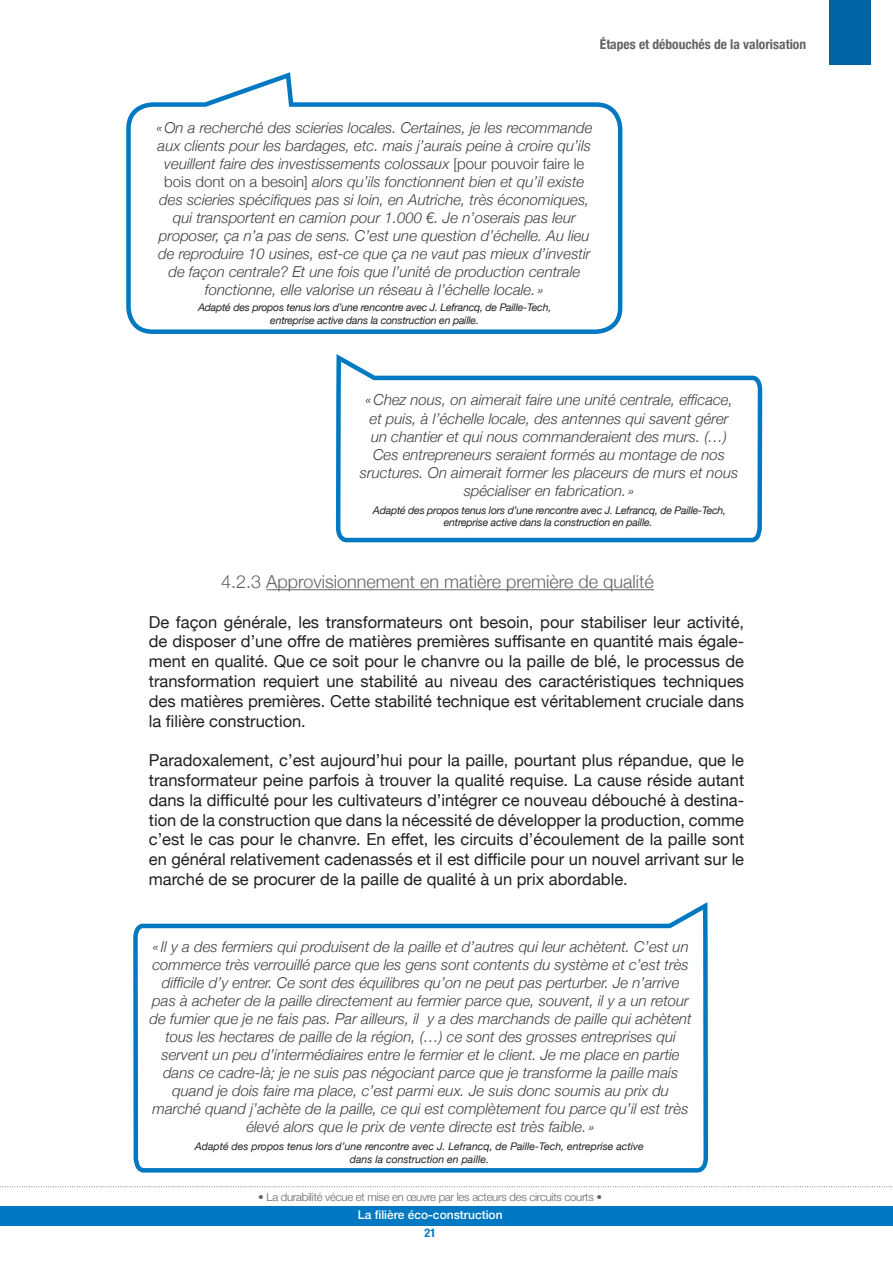
<style>
.page{position:relative;width:893px;height:1263px;background:#fff}
.page>*{position:absolute;margin:0;border:0;box-sizing:border-box;transform-origin:0 0}
.t1{font:300 18px "Helvetica Neue";color:#636366}
.t2{font:16.5px/19.8px "Helvetica Neue";color:#231f20;text-align:justify}
.t3{font:italic 300 15px/18px "Helvetica Neue";color:#3e3e3f;text-align:center}
.t4{font:700 condensed 13.5px "Helvetica Neue";color:#636366}
.t5{font:500 12px "Helvetica Neue";color:#fff}
.t6{font:700 condensed 12px "Helvetica Neue";color:#0079c2}
.t7{font:300 11.25px "Helvetica Neue";letter-spacing:-.02em;color:#636366}
.t8{font:italic 10.5px "Helvetica Neue";letter-spacing:-.02em;color:#231f20}
.t9{font:italic 10.5px "Helvetica Neue";color:#231f20}
.s1{font-style:normal}
</style>
<div class="page">
<div style="left:0;top:1206px;width:893px;height:19px;background:#0079c2"></div>
<div style="left:829px;top:0;width:41px;height:64px;background:#0065a4"></div>
<svg style="left:0;top:1186px;width:893px;height:1px"></svg>
<svg style="left:126px;top:72px;width:497px;height:262px"></svg>
<svg style="left:335px;top:354px;width:428px;height:189px"></svg>
<svg style="left:131px;top:902px;width:579px;height:324px"></svg>
<hr style="left:266px;top:589px;width:388px;height:1px;background:#636366">
<p class="t4" style="left:600px;top:33px;width:208px">Étapes et débouchés de la valorisation</p>
<p class="t3" style="left:156px;top:118px;width:438px">«On a recherché des scieries locales. Certaines, je les recommande aux clients pour les bardages, etc. mais j’aurais peine à croire qu’ils veuillent faire des investissements colossaux <span class="s1">[pour pouvoir faire le bois dont on a besoin]</span> alors qu’ils fonctionnent bien et qu’il existe des scieries spécifiques pas si loin, en Autriche, très économiques, qui transportent en camion pour 1.000 €. Je n’oserais pas leur proposer, ça n’a pas de sens. C’est une question d’échelle. Au lieu de reproduire 10 usines, est-ce que ça ne vaut pas mieux d’investir de façon centrale? Et une fois que l’unité de production centrale fonctionne, elle valorise un réseau à l’échelle locale. »</p>
<p class="t8" style="left:198px;top:300px;width:355px">Adapté des propos tenus lors d’une rencontre avec J. Lefrancq, de Paille-Tech,</p>
<p class="t8" style="left:270px;top:312px;width:210px">entreprise active dans la construction en paille.</p>
<p class="t3" style="left:360px;top:390px;width:380px">«Chez nous, on aimerait faire une unité centrale, efficace, et puis, à l’échelle locale, des antennes qui savent gérer un chantier et qui nous commanderaient des murs. (…)<br>Ces entrepreneurs seraient formés au montage de nos sructures. On aimerait former les placeurs de murs et nous spécialiser en fabrication. »</p>
<p class="t8" style="left:373px;top:502px;width:355px">Adapté des propos tenus lors d’une rencontre avec J. Lefrancq, de Paille-Tech,</p>
<p class="t8" style="left:444px;top:515px;width:210px">entreprise active dans la construction en paille.</p>
<p class="t1" style="left:221px;top:567px;width:434px">4.2.3 Approvisionnement en matière première de qualité</p>
<p class="t2" style="left:149px;top:613px;width:597px">De façon générale, les transformateurs ont besoin, pour stabiliser leur activité, de disposer d’une offre de matières premières suffisante en quantité mais égale&shy;ment en qualité. Que ce soit pour le chanvre ou la paille de blé, le processus de transformation requiert une stabilité au niveau des caractéristiques techniques des matières premières. Cette stabilité technique est véritablement cruciale dans la filière construction.</p>
<p class="t2" style="left:149px;top:751px;width:597px">Paradoxalement, c’est aujourd’hui pour la paille, pourtant plus répandue, que le transformateur peine parfois à trouver la qualité requise. La cause réside autant dans la difficulté pour les cultivateurs d’intégrer ce nouveau débouché à destina&shy;tion de la construction que dans la nécessité de développer la production, comme c’est le cas pour le chanvre. En effet, les circuits d’écoulement de la paille sont en général relativement cadenassés et il est difficile pour un nouvel arrivant sur le marché de se procurer de la paille de qualité à un prix abordable.</p>
<p class="t3" style="left:150px;top:937px;width:544px">« Il y a des fermiers qui produisent de la paille et d’autres qui leur achètent. C’est un commerce très verrouillé parce que les gens sont contents du système et c’est très difficile d’y entrer. Ce sont des équilibres qu’on ne peut pas perturber. Je n’arrive pas à acheter de la paille directement au fermier parce que, souvent, il y a un retour de fumier que je ne fais pas. Par ailleurs, il y a des marchands de paille qui achètent tous les hectares de paille de la région, (…) ce sont des grosses entreprises qui servent un peu d’intermédiaires entre le fermier et le client. Je me place en partie dans ce cadre-là; je ne suis pas négociant parce que je transforme la paille mais quand je dois faire ma place, c’est parmi eux. Je suis donc soumis au prix du marché quand j’achète de la paille, ce qui est complètement fou parce qu’il est très élevé alors que le prix de vente directe est très faible. »</p>
<p class="t9" style="left:195px;top:1139px;width:451px">Adapté des propos tenus lors d’une rencontre avec J. Lefrancq, de Paille-Tech, entreprise active</p>
<p class="t9" style="left:350px;top:1152px;width:141px">dans la construction en paille.</p>
<p class="t7" style="left:258px;top:1188px;width:345px">• La durabilité vécue et mise en œuvre par les acteurs des circuits courts •</p>
<p class="t5" style="left:358px;top:1205px;width:146px">La filière éco-construction</p>
<p class="t6" style="left:424px;top:1223px;width:13px">21</p>
</div>
